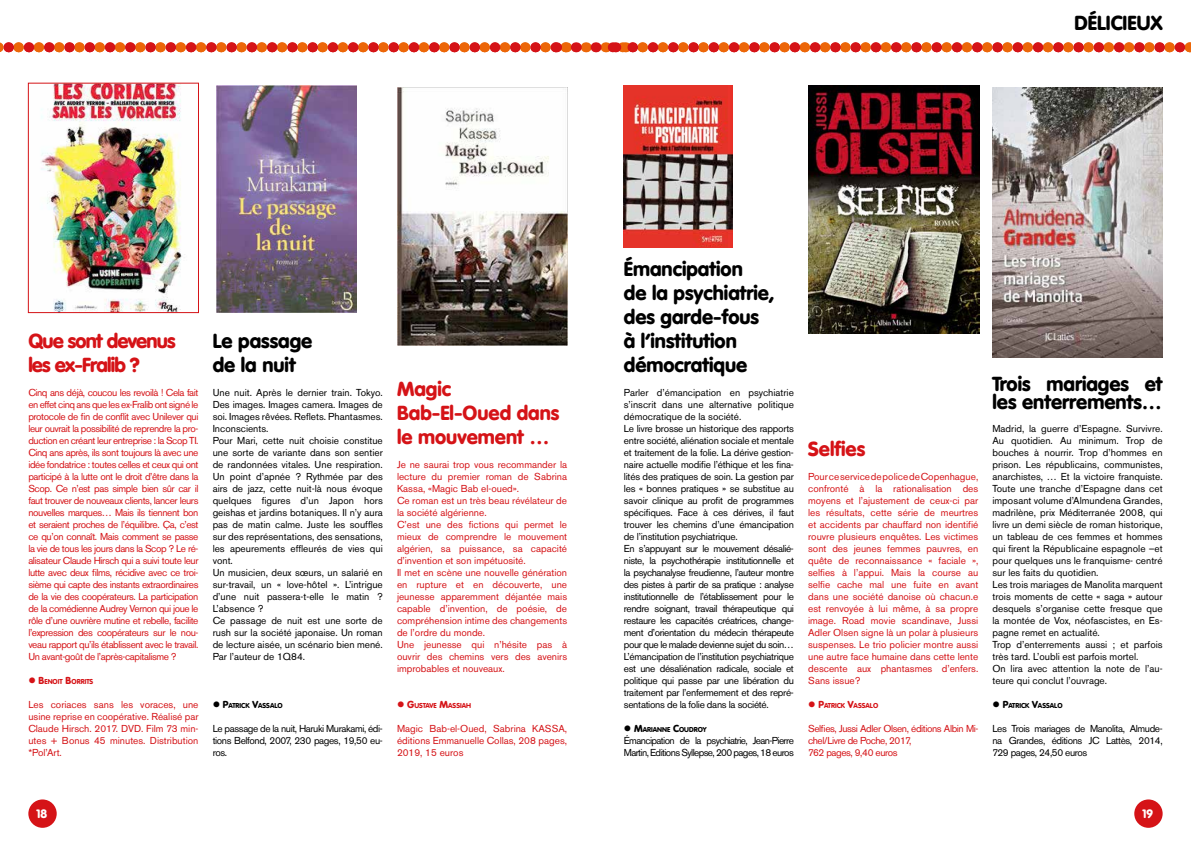
<style>
.page{position:relative;width:1191px;height:842px;background:#fff}
.page>*{position:absolute;margin:0;border:0;box-sizing:border-box;transform-origin:0 0}
.t1{font:900 20px/24px "VAG Rounded";color:#000}
.t2{font:900 20px/24px "VAG Rounded";color:#d51317}
.t3{font:900 20px/24px "VAG Rounded";letter-spacing:-.04em;color:#d51317}
.t4{font:900 12px "VAG Rounded";color:#fff}
.t5{font:10px/12px "Akzidenz Grotesk BE";color:#d51317;text-align:justify}
.t6{font:10px/12px "Akzidenz Grotesk BE";color:#000}
.t7{font:10px/12px "Akzidenz Grotesk BE";letter-spacing:-.03em;color:#000}
.t8{font:10px/12px "Akzidenz Grotesk BE";letter-spacing:-.04em;color:#d51317}
.t9{font:10px/12px "Akzidenz Grotesk BE";letter-spacing:-.06em;color:#000}
.t10{font:900 7px "VAG Rounded";color:#000}
.t11{font:900 7px "VAG Rounded";color:#d51317}
.s1{font-size:10px}
</style>
<div class="page">
<div style="left:28px;top:799px;width:29px;height:29px;background:#d51317;border-radius:50%"></div>
<svg style="left:0;top:42px;width:567px;height:10px"></svg>
<svg style="left:605px;top:42px;width:586px;height:10px"></svg>
<div style="left:1134px;top:799px;width:28px;height:29px;background:#d51317;border-radius:50%"></div>
<img style="left:41px;top:85px;width:141px;height:226px">
<div style="left:28px;top:83px;width:171px;height:230px;border:1px solid #d51317"></div>
<img style="left:216px;top:86px;width:141px;height:227px">
<img style="left:397px;top:87px;width:170px;height:258px">
<img style="left:624px;top:85px;width:108px;height:162px">
<img style="left:808px;top:85px;width:171px;height:249px">
<img style="left:992px;top:87px;width:170px;height:271px">
<h1 class="t1" style="left:1074px;top:10px;width:90px">DÉLICIEUX</h1>
<h1 class="t3" style="left:28px;top:329px;width:149px">Que sont devenus les ex-Fralib ?</h1>
<p class="t5" style="left:28px;top:387px;width:172px">Cinq ans déjà, coucou les revoilà ! Cela fait en effet cinq ans que les ex-Fralib ont signé le protocole de fin de conflit avec Unilever qui leur ouvrait la possibilité de reprendre la pro&shy;duction en créant leur entreprise : la Scop TI.<br>Cinq ans après, ils sont toujours là avec une idée fondatrice : toutes celles et ceux qui ont participé à la lutte ont le droit d’être dans la Scop. Ce n’est pas simple bien sûr car il faut trouver de nouveaux clients, lancer leurs nouvelles marques… Mais ils tiennent bon et seraient proches de l’équilibre. Ça, c’est ce qu’on connaît. Mais comment se passe la vie de tous les jours dans la Scop ? Le ré&shy;alisateur Claude Hirsch qui a suivi toute leur lutte avec deux films, récidive avec ce troi&shy;sième qui capte des instants extraordinaires de la vie des coopérateurs. La participation de la comédienne Audrey Vernon qui joue le rôle d’une ouvrière mutine et rebelle, facilite l’expression des coopérateurs sur le nou&shy;veau rapport qu’ils établissent avec le travail.<br>Un avant-goût de l’après-capitalisme ?</p>
<p class="t11" style="left:28px;top:677px;width:66px">● <span class="s1">B</span>ENOIT <span class="s1">B</span>ORRITS</p>
<p class="t5" style="left:28px;top:699px;width:172px">Les coriaces sans les voraces, une usine reprise en coopérative. Réalisé par Claude Hirsch. 2017. DVD. Film 73 min&shy;utes + Bonus 45 minutes. Distribution *Pol’Art.</p>
<h1 class="t1" style="left:213px;top:329px;width:101px">Le passage de la nuit</h1>
<p class="t6" style="left:213px;top:387px;width:172px">Une nuit. Après le dernier train. Tokyo.<br>Des images. Images camera. Images de soi. Images rêvées. Reflets. Phantasmes.<br>Inconscients.<br>Pour Mari, cette nuit choisie constitue une sorte de variante dans son sentier de randonnées vitales. Une respiration.<br>Un point d’apnée ? Rythmée par des airs de jazz, cette nuit-là nous évoque quelques figures d’un Japon hors geishas et jardins botaniques. Il n’y aura pas de matin calme. Juste les souffles sur des représentations, des sensations, les apeurements effleurés de vies qui vont.<br>Un musicien, deux sœurs, un salarié en sur-travail, un « love-hôtel ». L’intrigue d’une nuit passera-t-elle le matin ?<br>L’absence ?<br>Ce passage de nuit est une sorte de rush sur la société japonaise. Un roman de lecture aisée, un scénario bien mené.<br>Par l’auteur de 1Q84.</p>
<p class="t10" style="left:213px;top:701px;width:72px">● <span class="s1">P</span>ATRICK <span class="s1">V</span>ASSALO</p>
<p class="t6" style="left:213px;top:723px;width:172px;text-align:justify">Le passage de la nuit, Haruki Murakami, édi&shy;tions Belfond, 2007, 230 pages, 19,50 eu&shy;ros.</p>
<h1 class="t2" style="left:397px;top:377px;width:164px">Magic<br>Bab-El-Oued dans le mouvement …</h1>
<p class="t5" style="left:397px;top:459px;width:172px;text-align:left">Je ne saurai trop vous recommander la lecture du premier roman de Sabrina<br>Kassa, «Magic Bab el-oued».<br>Ce roman est un très beau révélateur de la société algérienne.<br>C’est une des fictions qui permet le mieux de comprendre le mouvement algérien, sa puissance, sa capacité d’invention et son impétuosité.<br>Il met en scène une nouvelle génération en rupture et en découverte, une jeunesse apparemment déjantée mais capable d’invention, de poésie, de compréhension intime des changements de l’ordre du monde.<br>Une jeunesse qui n’hésite pas à ouvrir des chemins vers des avenirs improbables et nouveaux.</p>
<p class="t11" style="left:397px;top:701px;width:76px">● <span class="s1">G</span>USTAVE <span class="s1">M</span>ASSIAH</p>
<p class="t5" style="left:397px;top:723px;width:172px">Magic Bab-el-Oued, Sabrina KASSA, éditions Emmanuelle Collas, 208 pages, 2019, 15 euros</p>
<p class="t4" style="left:37px;top:807px;width:12px">18</p>
<h1 class="t1" style="left:624px;top:257px;width:152px">Émancipation<br>de la psychiatrie, des garde-fous à l’institution démocratique</h1>
<p class="t7" style="left:624px;top:387px;width:172px">Parler d’émancipation en psychiatrie s’inscrit dans une alternative politique démocratique de la société.<br>Le livre brosse un historique des rapports entre société, aliénation sociale et mentale et traitement de la folie. La dérive gestion&shy;naire actuelle modifie l’éthique et les fina&shy;lités des pratiques de soin. La gestion par les « bonnes pratiques » se substitue au savoir clinique au profit de programmes spécifiques. Face à ces dérives, il faut trouver les chemins d’une émancipation de l’institution psychiatrique.<br>En s’appuyant sur le mouvement désalié&shy;niste, la psychothérapie institutionnelle et la psychanalyse freudienne, l’auteur montre des pistes à partir de sa pratique : analyse institutionnelle de l’établissement pour le rendre soignant, travail thérapeutique qui restaure les capacités créatrices, change&shy;ment d’orientation du médecin thérapeute pour que le malade devienne sujet du soin… L’émancipation de l’institution psychiatrique est une désaliénation radicale, sociale et politique qui passe par une libération du traitement par l’enfermement et des repré&shy;sentations de la folie dans la société.</p>
<p class="t10" style="left:624px;top:725px;width:84px">● <span class="s1">M</span>ARIANNE <span class="s1">C</span>OUDROY</p>
<p class="t9" style="left:624px;top:735px;width:172px">Émancipation de la psychiatrie, Jean-Pierre<br>Martin, Editions Syllepse, 200 pages, 18 euros</p>
<h1 class="t2" style="left:808px;top:437px;width:59px">Selfies</h1>
<p class="t5" style="left:808px;top:471px;width:172px">Pour ce service de police de Copenhague, confronté à la rationalisation des moyens et l’ajustement de ceux-ci par les résultats, cette série de meurtres et accidents par chauffard non identifié rouvre plusieurs enquêtes. Les victimes sont des jeunes femmes pauvres, en quête de reconnaissance « faciale », selfies à l’appui. Mais la course au selfie cache mal une fuite en avant dans une société danoise où chacun.e est renvoyée à lui même, à sa propre image. Road movie scandinave, Jussi Adler Olsen signe là un polar à plusieurs suspenses. Le trio policier montre aussi une autre face humaine dans cette lente descente aux phantasmes d’enfers.<br>Sans issue?</p>
<p class="t11" style="left:808px;top:701px;width:72px">● <span class="s1">P</span>ATRICK <span class="s1">V</span>ASSALO</p>
<p class="t8" style="left:808px;top:723px;width:172px">Selfies, Jussi Adler Olsen, éditions Albin Mi&shy;chel/Livre de Poche, 2017,<br>762 pages, 9,40 euros</p>
<h1 class="t1" style="left:992px;top:375px;width:172px;line-height:18px">Trois mariages et les enterrements…</h1>
<p class="t6" style="left:992px;top:423px;width:172px">Madrid, la guerre d’Espagne. Survivre.<br>Au quotidien. Au minimum. Trop de bouches à nourrir. Trop d’hommes en prison. Les républicains, communistes, anarchistes, … Et la victoire franquiste.<br>Toute une tranche d’Espagne dans cet imposant volume d’Almundena Grandes, madrilène, prix Méditerranée 2008, qui livre un demi siècle de roman historique, un tableau de ces femmes et hommes qui firent la Républicaine espagnole –et pour quelques uns le franquisme- centré sur les faits du quotidien.<br>Les trois mariages de Manolita marquent trois moments de cette « saga » autour desquels s’organise cette fresque que la montée de Vox, néofascistes, en Es&shy;pagne remet en actualité.<br>Trop d’enterrements aussi ; et parfois très tard. L’oubli est parfois mortel.<br>On lira avec attention la note de l’au&shy;teure qui conclut l’ouvrage.</p>
<p class="t10" style="left:992px;top:701px;width:72px">● <span class="s1">P</span>ATRICK <span class="s1">V</span>ASSALO</p>
<p class="t6" style="left:992px;top:723px;width:172px;text-align:justify">Les Trois mariages de Manolita, Almude&shy;na Grandes, éditions JC Lattès, 2014, 729 pages, 24,50 euros</p>
<p class="t4" style="left:1142px;top:807px;width:12px">19</p>
</div>
